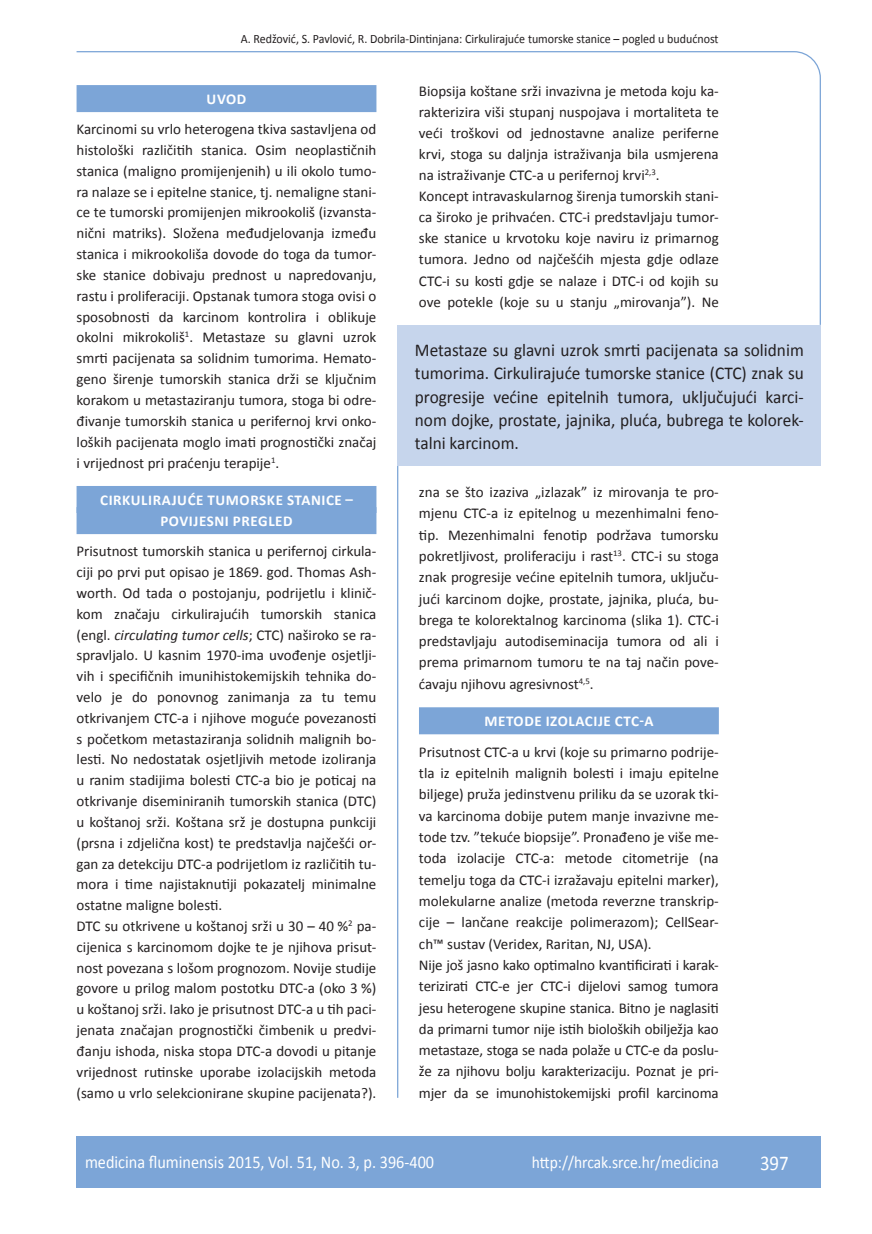
<style>
.page{position:relative;width:872px;height:1234px;background:#fff}
.page>*{position:absolute;margin:0;border:0;box-sizing:border-box;transform-origin:0 0}
.t1{font:21px "Calibri";color:#fff;scale:.9 1}
.t2{font:18px/23.2px "Calibri";color:#231f20;text-align:justify;scale:.96 1}
.t3{font:18px "Calibri";color:#fff;scale:.9 1}
.t4{font:17.25px "Calibri";color:#fff;scale:.9 1}
.t5{font:15px/20.9px "Calibri";color:#231f20}
.t6{font:700 15px/21.1px "Calibri";letter-spacing:.04em;color:#fff;text-align:center}
.t7{font:12.75px "Calibri";color:#231f20;scale:.94 1}
.s1{font-style:italic}
</style>
<div class="page">
<svg style="left:76px;top:51px;width:745px;height:275px"></svg>
<hr style="left:397px;top:465px;width:1px;height:632px;background:#7ca5d7">
<div style="left:77px;top:1135px;width:744px;height:51px;background:#7ca5d7"></div>
<div style="left:77px;top:85px;width:299px;height:27px;background:#7ca5d7"></div>
<div style="left:77px;top:486px;width:299px;height:27px;background:#7ca5d7"></div>
<div style="left:77px;top:507px;width:299px;height:27px;background:#7ca5d7"></div>
<div style="left:398px;top:325px;width:423px;height:141px;background:#c6d5ec"></div>
<div style="left:419px;top:707px;width:300px;height:27px;background:#7ca5d7"></div>
<p class="t7" style="left:241px;top:30px;width:510px">A. Redžović, S. Pavlović, R. Dobrila-Dintinjana: Cirkulirajuće tumorske stanice – pogled u budućnost</p>
<p class="t6" style="left:207px;top:88px;width:41px">UVOD</p>
<p class="t5" style="left:77px;top:118px;width:301px;text-align:justify">Karcinomi su vrlo heterogena tkiva sastavljena od histološki različitih stanica. Osim neoplastičnih stanica (maligno promijenjenih) u ili okolo tumo&shy;ra nalaze se i epitelne stanice, tj. nemaligne stani&shy;ce te tumorski promijenjen mikrookoliš (izvansta&shy;nični matriks). Složena međudjelovanja između stanica i mikrookoliša dovode do toga da tumor&shy;ske stanice dobivaju prednost u napredovanju, rastu i proliferaciji. Opstanak tumora stoga ovisi o sposobnosti da karcinom kontrolira i oblikuje okolni mikrokoliš<sup>1</sup>. Metastaze su glavni uzrok smrti pacijenata sa solidnim tumorima. Hemato&shy;geno širenje tumorskih stanica drži se ključnim korakom u metastaziranju tumora, stoga bi odre&shy;đivanje tumorskih stanica u perifernoj krvi onko&shy;loških pacijenata moglo imati prognostički značaj i vrijednost pri praćenju terapije<sup>1</sup>.</p>
<p class="t6" style="left:100px;top:488px;width:254px">CIRKULIRAJUĆE TUMORSKE STANICE –<br>POVIJESNI PREGLED</p>
<p class="t5" style="left:77px;top:540px;width:301px">Prisutnost tumorskih stanica u perifernoj cirkula&shy;ciji po prvi put opisao je 1869. god. Thomas Ash&shy;worth. Od tada o postojanju, podrijetlu i klinič&shy;kom značaju cirkulirajućih tumorskih stanica (engl. <span class="s1">circulating tumor cells</span>; CTC) naširoko se ra&shy;spravljalo. U kasnim 1970-ima uvođenje osjetlji&shy;vih i specifičnih imunihistokemijskih tehnika do&shy;velo je do ponovnog zanimanja za tu temu otkrivanjem CTC-a i njihove moguće povezanosti s početkom metastaziranja solidnih malignih bo&shy;lesti. No nedostatak osjetljivih metode izoliranja u ranim stadijima bolesti CTC-a bio je poticaj na otkrivanje diseminiranih tumorskih stanica (DTC) u koštanoj srži. Koštana srž je dostupna punkciji (prsna i zdjelična kost) te predstavlja najčešći or&shy;gan za detekciju DTC-a podrijetlom iz različitih tu&shy;mora i time najistaknutiji pokazatelj minimalne ostatne maligne bolesti.<br>DTC su otkrivene u koštanoj srži u 30 – 40 %<sup>2</sup> pa&shy;cijenica s karcinomom dojke te je njihova prisut&shy;nost povezana s lošom prognozom. Novije studije govore u prilog malom postotku DTC-a (oko 3 %) u koštanoj srži. Iako je prisutnost DTC-a u tih paci&shy;jenata značajan prognostički čimbenik u predvi&shy;đanju ishoda, niska stopa DTC-a dovodi u pitanje vrijednost rutinske uporabe izolacijskih metoda (samo u vrlo selekcionirane skupine pacijenata?).</p>
<p class="t5" style="left:419px;top:80px;width:301px">Biopsija koštane srži invazivna je metoda koju ka&shy;rakterizira viši stupanj nuspojava i mortaliteta te veći troškovi od jednostavne analize periferne krvi, stoga su daljnja istraživanja bila usmjerena na istraživanje CTC-a u perifernoj krvi<sup>2,3</sup>.<br>Koncept intravaskularnog širenja tumorskih stani&shy;ca široko je prihvaćen. CTC-i predstavljaju tumor&shy;ske stanice u krvotoku koje naviru iz primarnog tumora. Jedno od najčešćih mjesta gdje odlaze CTC-i su kosti gdje se nalaze i DTC-i od kojih su ove potekle (koje su u stanju „mirovanja”). Ne</p>
<p class="t2" style="left:415px;top:337px;width:407px">Metastaze su glavni uzrok smrti pacijenata sa solidnim tumorima. Cirkulirajuće tumorske stanice (CTC) znak su progresije većine epitelnih tumora, uključujući karci&shy;nom dojke, prostate, jajnika, pluća, bubrega te kolorek&shy;talni karcinom.</p>
<p class="t5" style="left:419px;top:480px;width:301px;line-height:21.3px;text-align:justify">zna se što izaziva „izlazak” iz mirovanja te pro&shy;mjenu CTC-a iz epitelnog u mezenhimalni feno&shy;tip. Mezenhimalni fenotip podržava tumorsku pokretljivost, proliferaciju i rast<sup>13</sup>. CTC-i su stoga znak progresije većine epitelnih tumora, uključu&shy;jući karcinom dojke, prostate, jajnika, pluća, bu&shy;brega te kolorektalnog karcinoma (slika 1). CTC-i predstavljaju autodiseminacija tumora od ali i prema primarnom tumoru te na taj način pove&shy;ćavaju njihovu agresivnost<sup>4,5</sup>.</p>
<p class="t6" style="left:484px;top:709px;width:170px">METODE IZOLACIJE CTC-A</p>
<p class="t5" style="left:419px;top:740px;width:301px;line-height:21.3px">Prisutnost CTC-a u krvi (koje su primarno podrije&shy;tla iz epitelnih malignih bolesti i imaju epitelne biljege) pruža jedinstvenu priliku da se uzorak tki&shy;va karcinoma dobije putem manje invazivne me&shy;tode tzv. ”tekuće biopsije”. Pronađeno je više me&shy;toda izolacije CTC-a: metode citometrije (na temelju toga da CTC-i izražavaju epitelni marker), molekularne analize (metoda reverzne transkrip&shy;cije – lančane reakcije polimerazom); CellSear&shy;ch™ sustav (Veridex, Raritan, NJ, USA).<br>Nije još jasno kako optimalno kvantificirati i karak&shy;terizirati CTC-e jer CTC-i dijelovi samog tumora jesu heterogene skupine stanica. Bitno je naglasiti da primarni tumor nije istih bioloških obilježja kao metastaze, stoga se nada polaže u CTC-e da poslu&shy;že za njihovu bolju karakterizaciju. Poznat je pri&shy;mjer da se imunohistokemijski profil karcinoma</p>
<p class="t3" style="left:85px;top:1150px;width:389px">medicina fluminensis 2015, Vol. 51, No. 3, p. 396-400</p>
<p class="t4" style="left:532px;top:1151px;width:209px">http://hrcak.srce.hr/medicina</p>
<h1 class="t1" style="left:760px;top:1149px;width:33px">397</h1>
</div>
